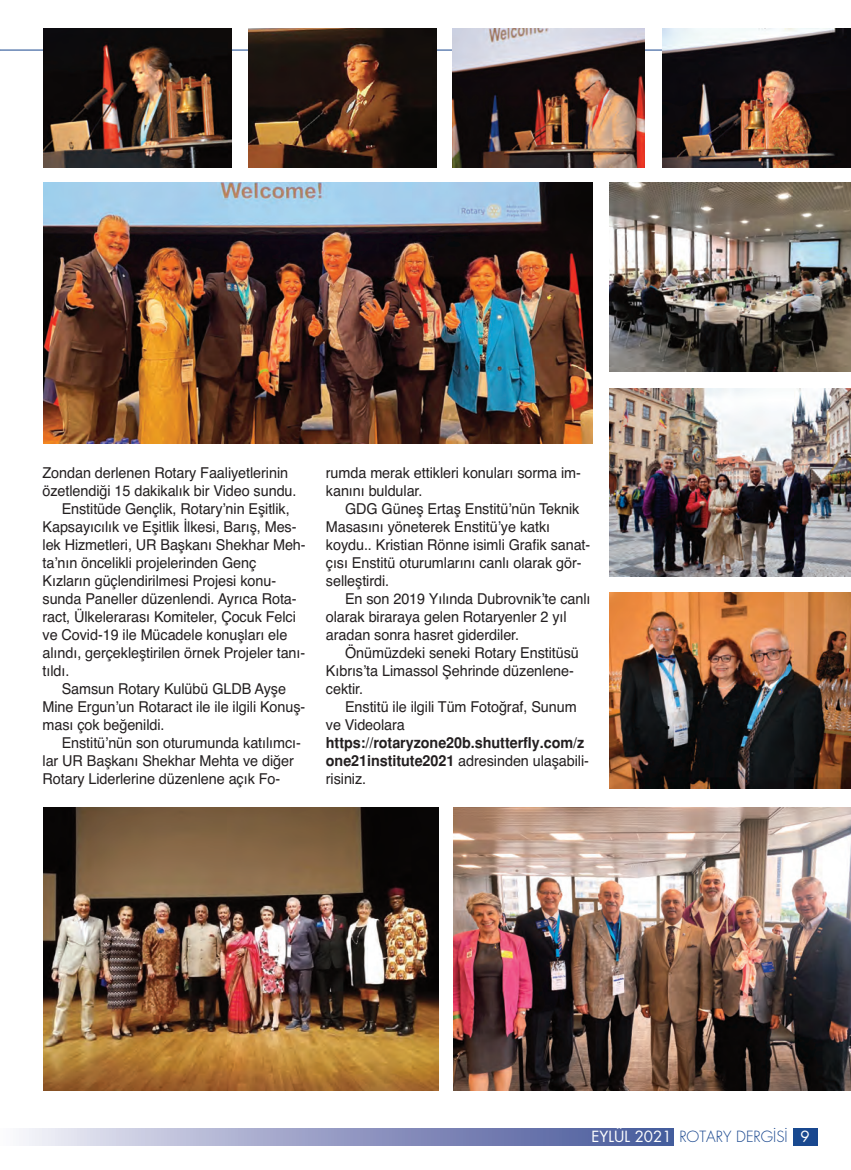
<style>
.page{position:relative;width:851px;height:1170px;background:#fff}
.page>*{position:absolute;margin:0;border:0;box-sizing:border-box;transform-origin:0 0}
.t1{font:15px/18px "Helvetica";letter-spacing:-.005em;color:#231f20;scale:.96 1}
.t2{font:700 15px "Helveticam";letter-spacing:-.005em;color:#231f20;scale:.96 1}
.t3{font:15px "Futura Lightm";color:#18468e}
.s1{font-family:"Helveticam";font-weight:700}
.s2{font-family:"Futura Bookm";color:#fff}
</style>
<div class="page">
<hr style="left:0;top:50px;width:816px;height:1px;background:#18468e">
<svg style="left:23px;top:1128px;width:794px;height:16px;background:#919ac3"></svg>
<div style="left:674px;top:1127px;width:118px;height:21px;background:#fff"></div>
<img style="left:44px;top:183px;width:548px;height:260px">
<img style="left:44px;top:807px;width:394px;height:283px">
<img style="left:248px;top:28px;width:189px;height:140px">
<img style="left:452px;top:28px;width:192px;height:140px">
<img style="left:662px;top:28px;width:188px;height:140px">
<img style="left:44px;top:28px;width:187px;height:140px">
<img style="left:453px;top:807px;width:397px;height:283px">
<img style="left:609px;top:593px;width:241px;height:195px">
<img style="left:609px;top:388px;width:241px;height:188px">
<img style="left:609px;top:182px;width:241px;height:189px">
<p class="t1" style="left:43px;top:464px;width:257px">Zondan derlenen Rotary Faaliyetlerinin</p>
<p class="t1" style="left:43px;top:482px;width:266px">özetlendiği 15 dakikalık bir Video sundu.</p>
<p class="t1" style="left:62px;top:500px;width:239px">Enstitüde Gençlik, Rotary’nin Eşitlik,</p>
<p class="t1" style="left:43px;top:518px;width:266px">Kapsayıcılık ve Eşitlik İlkesi, Barış, Mes-</p>
<p class="t1" style="left:43px;top:536px;width:275px">lek Hizmetleri, UR Başkanı Shekhar Meh-</p>
<p class="t1" style="left:43px;top:554px;width:224px">ta’nın öncelikli projelerinden Genç</p>
<p class="t1" style="left:43px;top:572px;width:245px">Kızların güçlendirilmesi Projesi konu-</p>
<p class="t1" style="left:43px;top:590px;width:266px">sunda Paneller düzenlendi. Ayrıca Rota-</p>
<p class="t1" style="left:43px;top:608px;width:265px">ract, Ülkelerarası Komiteler, Çocuk Felci</p>
<p class="t1" style="left:43px;top:626px;width:256px">ve Covid-19 ile Mücadele konuşları ele</p>
<p class="t1" style="left:43px;top:644px;width:275px">alındı, gerçekleştirilen örnek Projeler tanı-</p>
<p class="t1" style="left:43px;top:662px;width:29px">tıldı.</p>
<p class="t1" style="left:62px;top:680px;width:235px">Samsun Rotary Kulübü GLDB Ayşe</p>
<p class="t1" style="left:43px;top:698px;width:275px">Mine Ergun’un Rotaract ile ile ilgili Konuş-</p>
<p class="t1" style="left:43px;top:716px;width:129px">ması çok beğenildi.</p>
<p class="t1" style="left:62px;top:734px;width:251px">Enstitü’nün son oturumunda katılımcı-</p>
<p class="t1" style="left:43px;top:752px;width:263px">lar UR Başkanı Shekhar Mehta ve diğer</p>
<p class="t1" style="left:43px;top:770px;width:249px">Rotary Liderlerine düzenlene açık Fo-</p>
<p class="t1" style="left:326px;top:464px;width:267px">rumda merak ettikleri konuları sorma im&shy;kanını buldular.</p>
<p class="t1" style="left:326px;top:500px;width:277px;text-indent:19px">GDG Güneş Ertaş Enstitü’nün Teknik Masasını yöneterek Enstitü’ye katkı koydu.. Kristian Rönne isimli Grafik sanat&shy;çısı Enstitü oturumlarını canlı olarak gör&shy;selleştirdi.</p>
<p class="t1" style="left:326px;top:590px;width:277px;text-indent:19px">En son 2019 Yılında Dubrovnik’te canlı olarak biraraya gelen Rotaryenler 2 yıl aradan sonra hasret giderdiler.</p>
<p class="t1" style="left:326px;top:644px;width:265px;text-indent:19px">Önümüzdeki seneki Rotary Enstitüsü<br>Kıbrıs’ta Limassol Şehrinde düzenlene&shy;cektir.</p>
<p class="t1" style="left:326px;top:698px;width:263px;text-indent:19px">Enstitü ile ilgili Tüm Fotoğraf, Sunum ve Videolara</p>
<p class="t2" style="left:326px;top:734px;width:270px">https://rotaryzone20b.shutterfly.com/z</p>
<p class="t1" style="left:326px;top:752px;width:275px"><span class="s1">one21institute2021</span> adresinden ulaşabili&shy;risiniz.</p>
<p class="t3" style="left:591px;top:1126px;width:219px"><span class="s2">EYLÜL 2021</span> ROTARY DERGİSİ <span class="s2">9</span></p>
</div>
